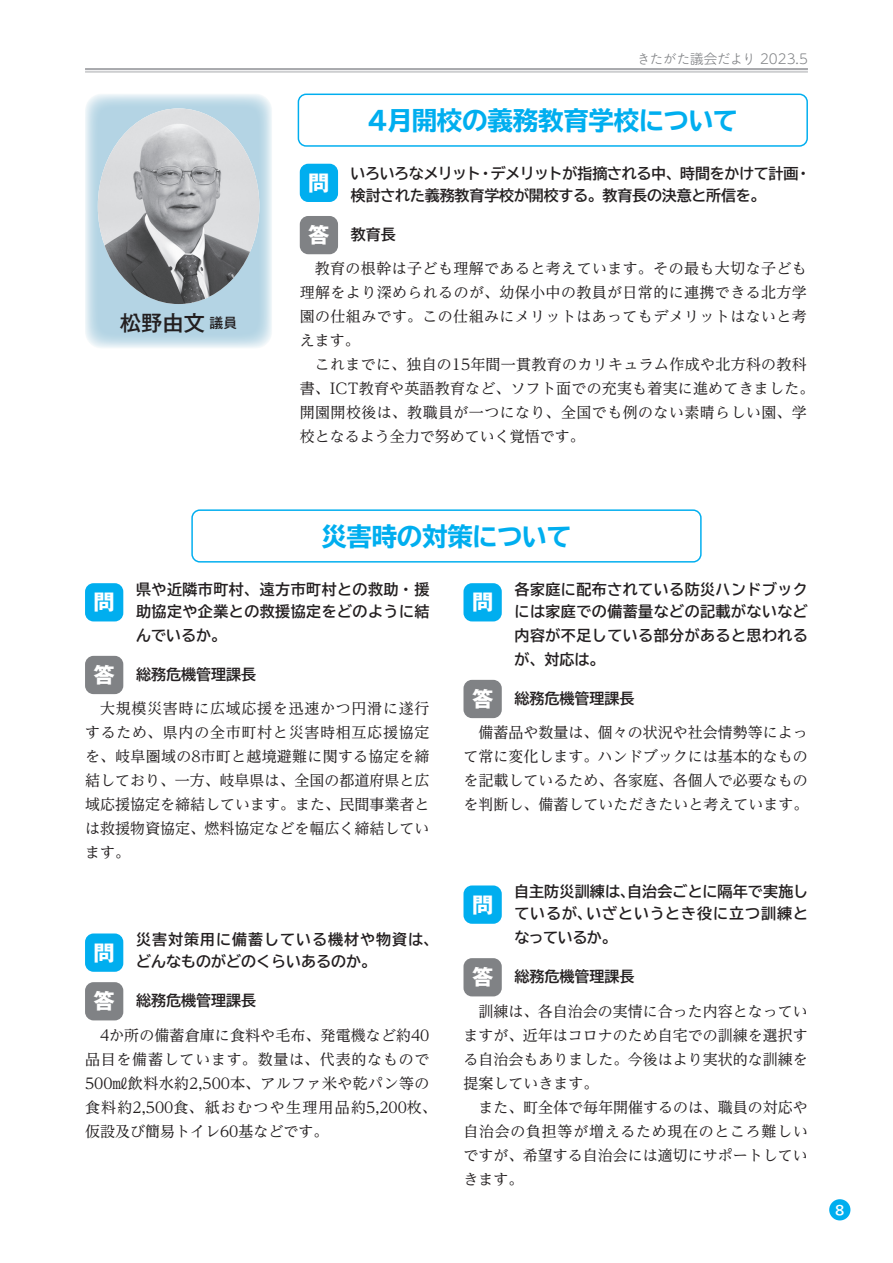
<style>
.page{position:relative;width:893px;height:1263px;background:#fff}
.page>*{position:absolute;margin:0;border:0;box-sizing:border-box;transform-origin:0 0}
.t1{font:700 expanded 25.5px "TBUD Go Std";letter-spacing:-.015em;color:#00aeef}
.t2{font:700 21.3px "Gothic MB101 Pr 6 N";color:#fff}
.t3{font:500 21.3px "Gothic MB101 Pr 6 N";color:#231f20}
.t4{font:15px/24px "UD Reimin Pr 6 N";color:#231f20;text-align:justify}
.t5{font:700 15px/22.4px "TBUD Go Std";letter-spacing:.02em;color:#231f20;text-align:right}
.t6{font:15px/24px "UD Reimin Pr 6 N";letter-spacing:.02em;color:#231f20}
.t7{font:700 15px "TBUD Go Std";color:#231f20}
.t8{font:700 15px "TBUD Go Std";letter-spacing:.065em;color:#231f20}
.t9{font:700 15px "TBUD Go Std";letter-spacing:-.01em;color:#231f20}
.t10{font:700 15px "TBUD Go Std";letter-spacing:-.02em;color:#231f20}
.t11{font:700 15px/24px "TBUD Go Std";letter-spacing:-.03em;color:#231f20}
.t12{font:500 13.8px "Gothic MB101 Pr 6 N";color:#231f20}
.t13{font:300 13.5px "UD Shin M Go Pr 6 N";color:#808285}
.t14{font:700 12.75px "TBUD Go Std";color:#fff}
.s1{font-family:"Maru Anti Std"}
</style>
<div class="page">
<div style="left:829px;top:1199px;width:21px;height:21px;background:#00aeef;border-radius:50%"></div>
<hr style="left:85px;top:72px;width:723px;height:1px;background:#a8a9ad">
<hr style="left:85px;top:68px;width:723px;height:2px;background:#a8a9ad">
<div style="left:300px;top:164px;width:38px;height:38px;background:#00aeef;border-radius:9px"></div>
<div style="left:300px;top:216px;width:38px;height:38px;background:#808285;border-radius:9px"></div>
<div style="left:85px;top:583px;width:38px;height:38px;background:#00aeef;border-radius:9px"></div>
<div style="left:85px;top:656px;width:38px;height:38px;background:#808285;border-radius:9px"></div>
<div style="left:85px;top:933px;width:38px;height:39px;background:#00aeef;border-radius:9px"></div>
<div style="left:85px;top:982px;width:38px;height:38px;background:#808285;border-radius:9px"></div>
<div style="left:463px;top:583px;width:39px;height:38px;background:#00aeef;border-radius:9px"></div>
<div style="left:463px;top:680px;width:39px;height:38px;background:#808285;border-radius:9px"></div>
<div style="left:463px;top:885px;width:39px;height:39px;background:#00aeef;border-radius:9px"></div>
<div style="left:463px;top:958px;width:39px;height:38px;background:#808285;border-radius:9px"></div>
<div style="left:298px;top:94px;width:510px;height:53px;border:1px solid #00aeef;border-radius:8px"></div>
<div style="left:191px;top:509px;width:511px;height:54px;border:1px solid #00aeef;border-radius:8px"></div>
<img style="left:85px;top:94px;width:187px;height:254px">
<img style="left:98px;top:108px;width:161px;height:196px">
<h2 class="t3" style="left:120px;top:305px;width:87px">松野由文</h2>
<p class="t12" style="left:210px;top:312px;width:29px">議員</p>
<p class="t13" style="left:637px;top:48px;width:173px"><span class="s1">きたがた</span>議会<span class="s1">だより</span> 2023.5</p>
<h1 class="t1" style="left:367px;top:106px;width:373px">4月開校の義務教育学校について</h1>
<p class="t10" style="left:491px;top:161px;width:309px">デメリットが指摘される中、時間をかけて計画</p>
<p class="t11" style="left:351px;top:161px;width:132px">いろいろなメリット</p>
<p class="t5" style="left:478px;top:162px;width:16px">・</p>
<p class="t5" style="left:796px;top:162px;width:16px">・</p>
<h2 class="t2" style="left:308px;top:165px;width:23px">問</h2>
<p class="t9" style="left:351px;top:183px;width:416px">検討された義務教育学校が開校する。教育長の決意と所信を。</p>
<p class="t5" style="left:351px;top:223px;width:46px">教育長</p>
<h2 class="t2" style="left:308px;top:217px;width:23px">答</h2>
<p class="t4" style="left:300px;top:256px;width:509px;text-indent:15px">教育の根幹は子ども理解であると考えています。その最も大切な子ども理解をより深められるのが、幼保小中の教員が日常的に連携できる北方学園の仕組みです。この仕組みにメリットはあってもデメリットはないと考えます。</p>
<p class="t6" style="left:300px;top:352px;width:516px;text-indent:15px">これまでに、独自の15年間一貫教育のカリキュラム作成や北方科の教科書、ICT教育や英語教育など、ソフト面での充実も着実に進めてきました。開園開校後は、教職員が一つになり、全国でも例のない素晴らしい園、学校となるよう全力で努めていく覚悟です。</p>
<h1 class="t1" style="left:321px;top:522px;width:252px">災害時の対策について</h1>
<p class="t5" style="left:94px;top:578px;width:337px">県や近隣市町村、遠方市町村との救助・援<br><sup>問</sup> 助協定や企業との救援協定をどのように結</p>
<p class="t5" style="left:136px;top:624px;width:92px">んでいるか。</p>
<p class="t7" style="left:136px;top:662px;width:122px">総務危機管理課長</p>
<h2 class="t2" style="left:94px;top:657px;width:23px">答</h2>
<p class="t4" style="left:85px;top:696px;width:346px;text-indent:15px">大規模災害時に広域応援を迅速かつ円滑に遂行するため、県内の全市町村と災害時相互応援協定を、岐阜圏域の8市町と越境避難に関する協定を締結しており、一方、岐阜県は、全国の都道府県と広域応援協定を締結しています。また、民間事業者とは救援物資協定、燃料協定などを幅広く締結しています。</p>
<p class="t8" style="left:136px;top:927px;width:304px">災害対策用に備蓄している機材や物資は、</p>
<h2 class="t2" style="left:94px;top:935px;width:23px">問</h2>
<p class="t7" style="left:136px;top:949px;width:242px">どんなものがどのくらいあるのか。</p>
<p class="t7" style="left:136px;top:988px;width:122px">総務危機管理課長</p>
<h2 class="t2" style="left:94px;top:983px;width:23px">答</h2>
<p class="t4" style="left:85px;top:1022px;width:353px;text-align:left;text-indent:15px">4か所の備蓄倉庫に食料や毛布、発電機など約40品目を備蓄しています。数量は、代表的なもので<br>500㎖飲料水約2,500本、アルファ米や乾パン等の食料約2,500食、紙おむつや生理用品約5,200枚、仮設及び簡易トイレ60基などです。</p>
<p class="t5" style="left:472px;top:578px;width:337px">各家庭に配布されている防災ハンドブック<br><sup>問</sup> には家庭での備蓄量などの記載がないなど</p>
<p class="t5" style="left:514px;top:623px;width:295px;line-height:24px;text-align:left">内容が不足している部分があると思われるが、対応は。</p>
<p class="t7" style="left:514px;top:686px;width:121px">総務危機管理課長</p>
<h2 class="t2" style="left:472px;top:681px;width:23px">答</h2>
<p class="t4" style="left:463px;top:720px;width:346px;text-indent:15px">備蓄品や数量は、個々の状況や社会情勢等によって常に変化します。ハンドブックには基本的なものを記載しているため、各家庭、各個人で必要なものを判断し、備蓄していただきたいと考えています。</p>
<p class="t5" style="left:627px;top:880px;width:182px">自治会ごとに隔年で実施し</p>
<p class="t5" style="left:514px;top:880px;width:122px">自主防災訓練は、</p>
<h2 class="t2" style="left:472px;top:887px;width:23px">問</h2>
<p class="t8" style="left:586px;top:901px;width:223px">いざというとき役に立つ訓練と</p>
<p class="t11" style="left:514px;top:902px;width:104px">ているが、<br>なっているか。</p>
<p class="t7" style="left:514px;top:964px;width:121px">総務危機管理課長</p>
<h2 class="t2" style="left:472px;top:959px;width:23px">答</h2>
<p class="t4" style="left:463px;top:998px;width:346px;text-indent:15px">訓練は、各自治会の実情に合った内容となっていますが、近年はコロナのため自宅での訓練を選択する自治会もありました。今後はより実状的な訓練を提案していきます。</p>
<p class="t4" style="left:463px;top:1094px;width:346px;text-indent:15px">また、町全体で毎年開催するのは、職員の対応や自治会の負担等が増えるため現在のところ難しいですが、希望する自治会には適切にサポートしていきます。</p>
<p class="t14" style="left:835px;top:1199px;width:12px">8</p>
</div>
